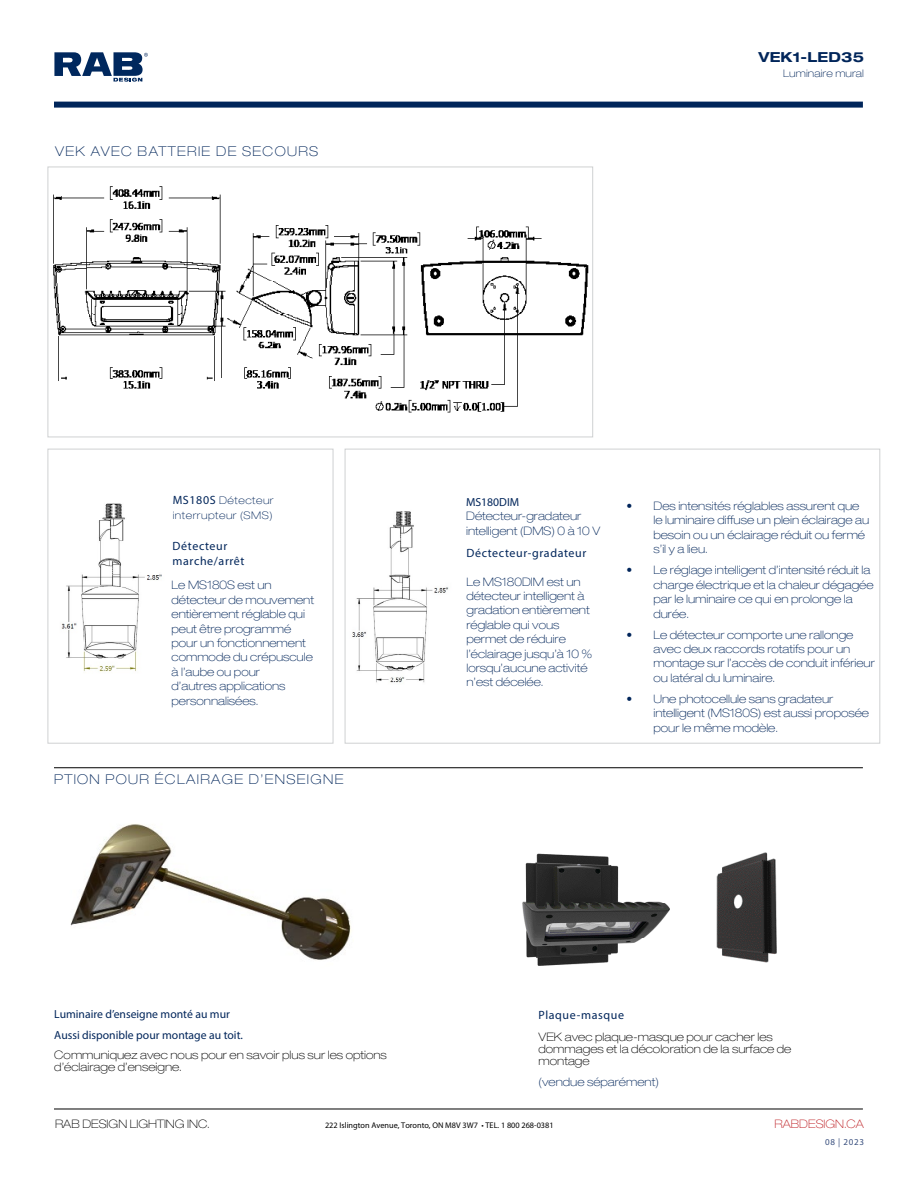
<style>
.page{position:relative;width:918px;height:1188px;background:#fff}
.page>*{position:absolute;margin:0;border:0;box-sizing:border-box;transform-origin:0 0}
.t1{font:700 expanded 13.8px "Helvetica Neue LT Std";letter-spacing:.01em;color:#00255a}
.t2{font:100 expanded 13.5px "Helvetica Neue LT Std";letter-spacing:.1em;color:#00255a}
.t3{font:12px/15px "Myriad Pro";letter-spacing:.05em;color:#00255a}
.t4{font:100 expanded 11.7px/14.4px "Helvetica Neue LT Std";color:#00255a}
.t5{font:100 expanded 11.7px/12px "Helvetica Neue LT Std";color:#000}
.t6{font:11.7px/21.1px "Myriad Pro";color:#00255a}
.t7{font:100 expanded 11.7px "Helvetica Neue LT Std";color:#be1f24}
.t8{font:100 expanded 10.5px/15px "Helvetica Neue LT Std";letter-spacing:.05em;color:#00255a}
.t9{font:100 expanded 10.5px "Helvetica Neue LT Std";letter-spacing:.01em;color:#00255a}
.t10{font:9px "Myriad Pro";letter-spacing:.07em;color:#394f7e}
.t11{font:8.25px "Myriad Pro";color:#000}
.s1{font-family:"Myriad Pro";font-weight:400;font-stretch:normal;font-size:12px}
</style>
<div class="page">
<svg style="left:54px;top:52px;width:94px;height:30px"></svg>
<hr style="left:54px;top:1109px;width:809px;height:1px;background:#000">
<div style="left:54px;top:102px;width:809px;height:6px;background:#00255a"></div>
<img style="left:53px;top:186px;width:536px;height:227px">
<div style="left:48px;top:167px;width:545px;height:270px;border:1px solid #cfd1d2"></div>
<img style="left:54px;top:768px;width:299px;height:192px">
<hr style="left:54px;top:767px;width:809px;height:1px;background:#000">
<img style="left:716px;top:852px;width:61px;height:111px">
<img style="left:522px;top:853px;width:148px;height:113px">
<img style="left:344px;top:502px;width:105px;height:186px">
<img style="left:61px;top:503px;width:101px;height:169px">
<div style="left:48px;top:449px;width:285px;height:295px;border:1px solid #cfd1d2"></div>
<div style="left:345px;top:449px;width:535px;height:295px;border:1px solid #cfd1d2"></div>
<p class="t2" style="left:55px;top:143px;width:265px">VEK AVEC BATTERIE DE SECOURS</p>
<p class="t1" style="left:759px;top:49px;width:107px">VEK1-LED35</p>
<p class="t9" style="left:783px;top:67px;width:82px">Luminaire mural</p>
<p class="t8" style="left:173px;top:492px;width:102px"><span class="s1">MS180S</span> Détecteur interrupteur (SMS)</p>
<p class="t4" style="left:653px;top:498px;width:217px;text-indent:-27px">• Des intensités réglables assurent que le luminaire diffuse un plein éclairage au besoin ou un éclairage réduit ou fermé s’il y a lieu.</p>
<p class="t4" style="left:653px;top:563px;width:222px;text-indent:-27px">• Le réglage intelligent d’intensité réduit la charge électrique et la chaleur dégagée par le luminaire ce qui en prolonge la durée.</p>
<p class="t4" style="left:653px;top:627px;width:223px;text-indent:-27px">• Le détecteur comporte une rallonge avec deux raccords rotatifs pour un montage sur l’accès de conduit inférieur ou latéral du luminaire.</p>
<p class="t4" style="left:653px;top:692px;width:217px;text-indent:-27px">• Une photocellule sans gradateur intelligent (MS180S) est aussi proposée pour le même modèle.</p>
<p class="t6" style="left:466px;top:491px;width:55px">MS180DIM</p>
<p class="t4" style="left:466px;top:509px;width:136px">Détecteur-gradateur intelligent (DMS) 0 à 10 V</p>
<p class="t3" style="left:466px;top:545px;width:121px">Déctecteur-gradateur</p>
<p class="t4" style="left:466px;top:574px;width:128px">Le MS180DIM est un détecteur intelligent à gradation entièrement réglable qui vous permet de réduire l’éclairage jusqu’à 10 % lorsqu’aucune activité n’est décelée.</p>
<p class="t3" style="left:173px;top:538px;width:73px">Détecteur marche/arrêt</p>
<p class="t4" style="left:172px;top:578px;width:144px">Le MS180S est un détecteur de mouvement entièrement réglable qui peut être programmé pour un fonctionnement commode du crépuscule à l’aube ou pour<br>d’autres applications personnalisées.</p>
<p class="t2" style="left:54px;top:772px;width:291px">PTION POUR ÉCLAIRAGE D’ENSEIGNE</p>
<p class="t6" style="left:54px;top:1003px;width:190px">Luminaire d’enseigne monté au mur<br>Aussi disponible pour montage au toit.</p>
<p class="t5" style="left:54px;top:1049px;width:334px">Communiquez avec nous pour en savoir plus sur les options d’éclairage d’enseigne.</p>
<p class="t3" style="left:539px;top:1007px;width:87px">Plaque-masque</p>
<p class="t5" style="left:539px;top:1031px;width:254px">VEK avec plaque-masque pour cacher les dommages et la décoloration de la surface de montage</p>
<p class="t4" style="left:539px;top:1075px;width:122px">(vendue séparément)</p>
<p class="t5" style="left:55px;top:1118px;width:156px">RAB DESIGN LIGHTING INC.</p>
<p class="t11" style="left:325px;top:1120px;width:230px">222 Islington Avenue, Toronto, ON M8V 3W7 • TEL. 1 800 268-0381</p>
<p class="t7" style="left:775px;top:1117px;width:91px">RABDESIGN.CA</p>
<p class="t10" style="left:825px;top:1137px;width:40px">08 | 2023</p>
</div>
